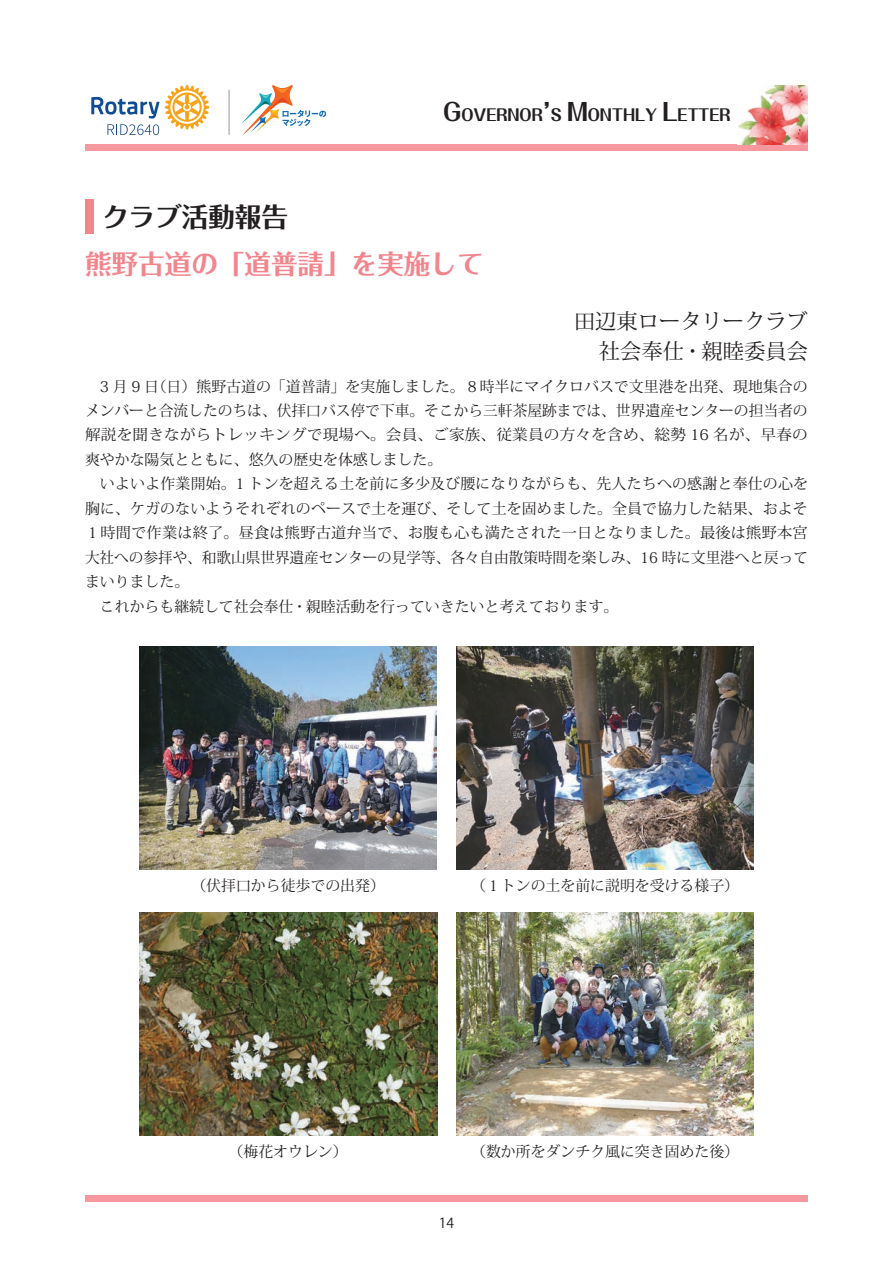
<style>
.page{position:relative;width:893px;height:1263px;background:#fff}
.page>*{position:absolute;margin:0;border:0;box-sizing:border-box;transform-origin:0 0}
.t1{font:700 26.55px "Folk Pro";color:#f3858d}
.t2{font:700 26.55px "Folk Pro";color:#231f20}
.t3{font:21.3px/29.7px "Koz Min Pr 6 N";color:#231f20;text-align:right}
.t4{font:700 15.9px "Folk Pro";color:#231f20}
.t5{font:14.85px/24.5px "Koz Min Pr 6 N";color:#231f20;text-align:justify}
.t6{font:13.8px "Koz Go Pr 6 N";color:#231f20}
.s1{font-size:23.85px}
</style>
<div class="page">
<div style="left:85px;top:1195px;width:723px;height:6px;background:#f6989d"></div>
<div style="left:85px;top:145px;width:723px;height:6px;background:#f6989d"></div>
<svg style="left:241px;top:85px;width:85px;height:50px"></svg>
<hr style="left:229px;top:90px;width:1px;height:45px;background:#939598">
<img style="left:737px;top:85px;width:71px;height:60px">
<svg style="left:91px;top:97px;width:68px;height:38px"></svg>
<svg style="left:165px;top:85px;width:44px;height:45px"></svg>
<div style="left:85px;top:200px;width:9px;height:34px;background:#f3858d"></div>
<img style="left:139px;top:646px;width:298px;height:224px">
<img style="left:457px;top:646px;width:297px;height:223px">
<img style="left:139px;top:912px;width:298px;height:223px">
<img style="left:456px;top:912px;width:298px;height:223px">
<p class="t4" style="left:443px;top:101px;width:289px"><span class="s1">G</span>OVERNOR<span class="s1">ʼ</span>S <span class="s1">M</span>ONTHLY <span class="s1">L</span>ETTER</p>
<h1 class="t2" style="left:102px;top:194px;width:188px">クラブ活動報告</h1>
<h1 class="t1" style="left:85px;top:241px;width:400px">熊野古道の「道普請」を実施して</h1>
<h2 class="t3" style="left:574px;top:307px;width:235px">田辺東ロータリークラブ社会奉仕 · 親睦委員会</h2>
<p class="t5" style="left:85px;top:374px;width:724px;text-indent:15px">3 月 9 日（日）熊野古道の「道普請」を実施しました。８時半にマイクロバスで文里港を出発、現地集合のメンバーと合流したのちは、伏拝口バス停で下車。そこから三軒茶屋跡までは、世界遺産センターの担当者の解説を聞きながらトレッキングで現場へ。会員、ご家族、従業員の方々を含め、総勢 16 名が、早春の爽やかな陽気とともに、悠久の歴史を体感しました。</p>
<p class="t5" style="left:100px;top:472px;width:710px">いよいよ作業開始。1 トンを超える土を前に多少及び腰になりながらも、先人たちへの感謝と奉仕の心を</p>
<p class="t5" style="left:85px;top:496px;width:724px">胸に、ケガのないようそれぞれのペースで土を運び、そして土を固めました。全員で協力した結果、およそ</p>
<p class="t5" style="left:85px;top:521px;width:724px">１時間で作業は終了。昼食は熊野古道弁当で、お腹も心も満たされた一日となりました。最後は熊野本宮</p>
<p class="t5" style="left:85px;top:545px;width:724px">大社への参拝や、和歌山県世界遺産センターの見学等、各々自由散策時間を楽しみ、16 時に文里港へと戻って</p>
<p class="t5" style="left:85px;top:570px;width:106px">まいりました。</p>
<p class="t5" style="left:100px;top:594px;width:520px">これからも継続して社会奉仕 · 親睦活動を行っていきたいと考えております。</p>
<p class="t5" style="left:191px;top:874px;width:195px">（伏拝口から徒歩での出発）</p>
<p class="t5" style="left:471px;top:874px;width:269px">（１トンの土を前に説明を受ける様子）</p>
<p class="t5" style="left:229px;top:1140px;width:121px">（梅花オウレン）</p>
<p class="t5" style="left:471px;top:1140px;width:269px">（数か所をダンチク風に突き固めた後）</p>
<p class="t6" style="left:439px;top:1215px;width:17px">14</p>
</div>
